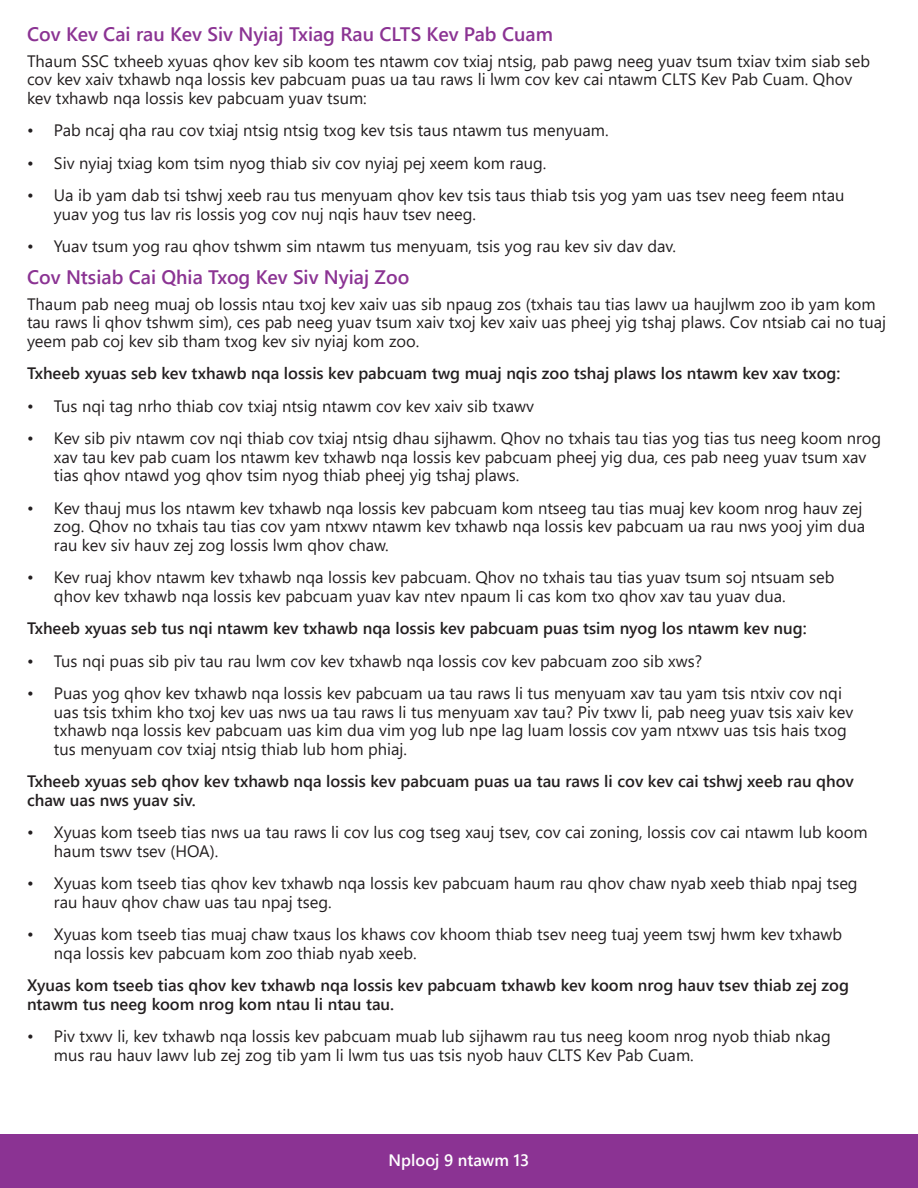
<style>
.page{position:relative;width:918px;height:1188px;background:#fff}
.page>*{position:absolute;margin:0;border:0;box-sizing:border-box;transform-origin:0 0}
.t1{font:600 19.5px "Segoe UI";color:#8b3393}
.t2{font:16.5px/18.8px "Segoe UI";color:#231f20}
.t3{font:600 16.5px/18.8px "Segoe UI";color:#231f20}
.t4{font:600 16.5px "Segoe UI";color:#fff}
</style>
<div class="page">
<div style="left:1px;top:1135px;width:917px;height:53px;background:#8b3393"></div>
<p class="t1" style="left:27px;top:16px;width:528px">Cov Kev Cai rau Kev Siv Nyiaj Txiag Rau CLTS Kev Pab Cuam</p>
<p class="t2" style="left:27px;top:50px;width:845px">Thaum SSC txheeb xyuas qhov kev sib koom tes ntawm cov txiaj ntsig, pab pawg neeg yuav tsum txiav txim siab seb cov kev xaiv txhawb nqa lossis kev pabcuam puas ua tau raws li lwm cov kev cai ntawm CLTS Kev Pab Cuam. Qhov kev txhawb nqa lossis kev pabcuam yuav tsum:</p>
<p class="t2" style="left:27px;top:120px;width:583px">• Pab ncaj qha rau cov txiaj ntsig ntsig txog kev tsis taus ntawm tus menyuam.</p>
<p class="t2" style="left:27px;top:152px;width:521px">• Siv nyiaj txiag kom tsim nyog thiab siv cov nyiaj pej xeem kom raug.</p>
<p class="t2" style="left:54px;top:184px;width:792px;text-indent:-27px">• Ua ib yam dab tsi tshwj xeeb rau tus menyuam qhov kev tsis taus thiab tsis yog yam uas tsev neeg feem ntau yuav yog tus lav ris lossis yog cov nuj nqis hauv tsev neeg.</p>
<p class="t2" style="left:27px;top:235px;width:651px">• Yuav tsum yog rau qhov tshwm sim ntawm tus menyuam, tsis yog rau kev siv dav dav.</p>
<p class="t1" style="left:27px;top:259px;width:384px">Cov Ntsiab Cai Qhia Txog Kev Siv Nyiaj Zoo</p>
<p class="t2" style="left:27px;top:293px;width:861px">Thaum pab neeg muaj ob lossis ntau txoj kev xaiv uas sib npaug zos (txhais tau tias lawv ua haujlwm zoo ib yam kom tau raws li qhov tshwm sim), ces pab neeg yuav tsum xaiv txoj kev xaiv uas pheej yig tshaj plaws. Cov ntsiab cai no tuaj yeem pab coj kev sib tham txog kev siv nyiaj kom zoo.</p>
<p class="t3" style="left:27px;top:363px;width:815px">Txheeb xyuas seb kev txhawb nqa lossis kev pabcuam twg muaj nqis zoo tshaj plaws los ntawm kev xav txog:</p>
<p class="t2" style="left:27px;top:395px;width:509px">• Tus nqi tag nrho thiab cov txiaj ntsig ntawm cov kev xaiv sib txawv</p>
<p class="t2" style="left:54px;top:427px;width:829px;text-indent:-27px">• Kev sib piv ntawm cov nqi thiab cov txiaj ntsig dhau sijhawm. Qhov no txhais tau tias yog tias tus neeg koom nrog xav tau kev pab cuam los ntawm kev txhawb nqa lossis kev pabcuam pheej yig dua, ces pab neeg yuav tsum xav tias qhov ntawd yog qhov tsim nyog thiab pheej yig tshaj plaws.</p>
<p class="t2" style="left:54px;top:497px;width:813px;text-indent:-27px">• Kev thauj mus los ntawm kev txhawb nqa lossis kev pabcuam kom ntseeg tau tias muaj kev koom nrog hauv zej zog. Qhov no txhais tau tias cov yam ntxwv ntawm kev txhawb nqa lossis kev pabcuam ua rau nws yooj yim dua rau kev siv hauv zej zog lossis lwm qhov chaw.</p>
<p class="t2" style="left:54px;top:567px;width:782px;text-indent:-27px">• Kev ruaj khov ntawm kev txhawb nqa lossis kev pabcuam. Qhov no txhais tau tias yuav tsum soj ntsuam seb qhov kev txhawb nqa lossis kev pabcuam yuav kav ntev npaum li cas kom txo qhov xav tau yuav dua.</p>
<p class="t3" style="left:27px;top:618px;width:781px">Txheeb xyuas seb tus nqi ntawm kev txhawb nqa lossis kev pabcuam puas tsim nyog los ntawm kev nug:</p>
<p class="t2" style="left:27px;top:650px;width:677px">• Tus nqi puas sib piv tau rau lwm cov kev txhawb nqa lossis cov kev pabcuam zoo sib xws?</p>
<p class="t2" style="left:54px;top:682px;width:801px;text-indent:-27px">• Puas yog qhov kev txhawb nqa lossis kev pabcuam ua tau raws li tus menyuam xav tau yam tsis ntxiv cov nqi uas tsis txhim kho txoj kev uas nws ua tau raws li tus menyuam xav tau? Piv txwv li, pab neeg yuav tsis xaiv kev txhawb nqa lossis kev pabcuam uas kim dua vim yog lub npe lag luam lossis cov yam ntxwv uas tsis hais txog tus menyuam cov txiaj ntsig thiab lub hom phiaj.</p>
<p class="t3" style="left:27px;top:771px;width:828px">Txheeb xyuas seb qhov kev txhawb nqa lossis kev pabcuam puas ua tau raws li cov kev cai tshwj xeeb rau qhov chaw uas nws yuav siv.</p>
<p class="t2" style="left:54px;top:822px;width:815px;text-indent:-27px">• Xyuas kom tseeb tias nws ua tau raws li cov lus cog tseg xauj tsev, cov cai zoning, lossis cov cai ntawm lub koom haum tswv tsev (HOA).</p>
<p class="t2" style="left:54px;top:873px;width:805px;text-indent:-27px">• Xyuas kom tseeb tias qhov kev txhawb nqa lossis kev pabcuam haum rau qhov chaw nyab xeeb thiab npaj tseg rau hauv qhov chaw uas tau npaj tseg.</p>
<p class="t2" style="left:54px;top:924px;width:790px;text-indent:-27px">• Xyuas kom tseeb tias muaj chaw txaus los khaws cov khoom thiab tsev neeg tuaj yeem tswj hwm kev txhawb nqa lossis kev pabcuam kom zoo thiab nyab xeeb.</p>
<p class="t3" style="left:27px;top:975px;width:824px">Xyuas kom tseeb tias qhov kev txhawb nqa lossis kev pabcuam txhawb kev koom nrog hauv tsev thiab zej zog ntawm tus neeg koom nrog kom ntau li ntau tau.</p>
<p class="t2" style="left:54px;top:1026px;width:778px;text-indent:-27px">• Piv txwv li, kev txhawb nqa lossis kev pabcuam muab lub sijhawm rau tus neeg koom nrog nyob thiab nkag mus rau hauv lawv lub zej zog tib yam li lwm tus uas tsis nyob hauv CLTS Kev Pab Cuam.</p>
<p class="t4" style="left:389px;top:1145px;width:142px">Nplooj 9 ntawm 13</p>
</div>
